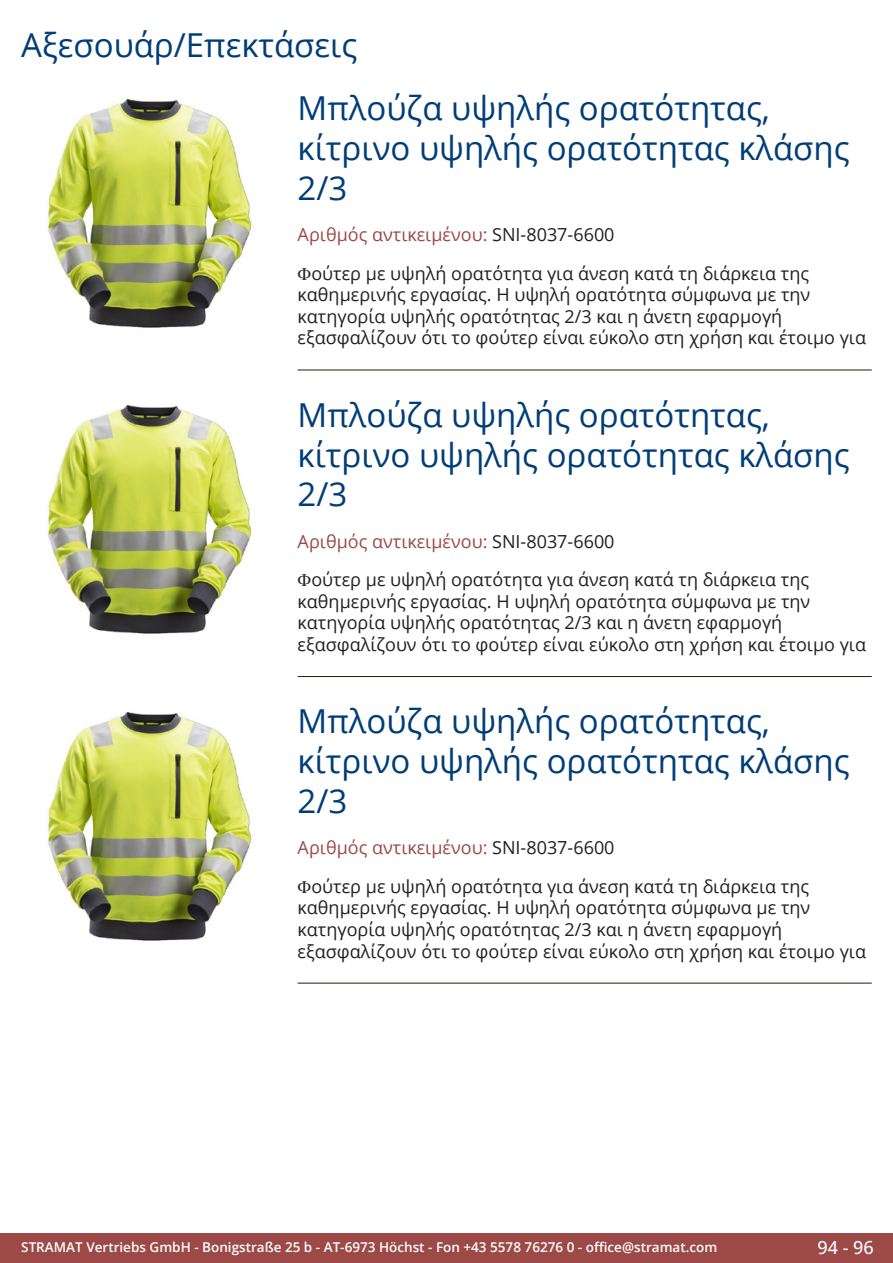
<style>
.page{position:relative;width:893px;height:1263px;background:#fff}
.page>*{position:absolute;margin:0;border:0;box-sizing:border-box;transform-origin:0 0}
.Produkttitel{font:33px/39.6px "Open Sans";color:#003d78}
.RastTitel{font:33px "Open Sans";color:#003d78}
.Beschreibung_Text{font:18px/21.6px "Open Sans";color:#231f20}
.TechDaten_Überschrif{font:18px "Open Sans";color:#9c4948}
.t1{font:500 18px "Open Sans";color:#fff}
.t2{font:600 13.5px "Open Sans";color:#fff}
.s1{color:#231f20}
</style>
<div class="page">
<div style="left:0;top:1233px;width:893px;height:30px;background:#9c4948"></div>
<hr style="left:298px;top:370px;width:574px;height:1px;background:#201d08">
<hr style="left:298px;top:676px;width:574px;height:1px;background:#201d08">
<hr style="left:298px;top:983px;width:574px;height:1px;background:#201d08">
<img style="left:47px;top:98px;width:205px;height:230px">
<img style="left:47px;top:404px;width:205px;height:230px">
<img style="left:47px;top:711px;width:205px;height:230px">
<p class="RastTitel" style="left:21px;top:22px;width:338px">Αξεσουάρ/Επεκτάσεις</p>
<p class="Produkttitel" style="left:298px;top:88px;width:553px">Μπλούζα υψηλής ορατότητας, κίτρινο υψηλής ορατότητας κλάσης<br>2/3</p>
<p class="TechDaten_Überschrif" style="left:298px;top:222px;width:318px">Αριθμός αντικειμένου: <span class="s1">SNI-8037-6600</span></p>
<p class="Beschreibung_Text" style="left:298px;top:262px;width:570px;text-indent:14px">ούτερ με υψηλή ορατότητα για άνεση κατά τη διάρκεια της καθημερινής εργασίας. Η υψηλή ορατότητα σύμφωνα με την κατηγορία υψηλής ορατότητας 2/3 και η άνετη εφαρμογή εξασφαλίζουν ότι το φούτερ είναι εύκολο στη χρήση και έτοιμο για</p>
<p class="Produkttitel" style="left:298px;top:394px;width:553px">Μπλούζα υψηλής ορατότητας, κίτρινο υψηλής ορατότητας κλάσης<br>2/3</p>
<p class="TechDaten_Überschrif" style="left:298px;top:529px;width:318px">Αριθμός αντικειμένου: <span class="s1">SNI-8037-6600</span></p>
<p class="Beschreibung_Text" style="left:298px;top:568px;width:570px;text-indent:14px">ούτερ με υψηλή ορατότητα για άνεση κατά τη διάρκεια της καθημερινής εργασίας. Η υψηλή ορατότητα σύμφωνα με την κατηγορία υψηλής ορατότητας 2/3 και η άνετη εφαρμογή εξασφαλίζουν ότι το φούτερ είναι εύκολο στη χρήση και έτοιμο για</p>
<p class="Produkttitel" style="left:298px;top:701px;width:553px">Μπλούζα υψηλής ορατότητας, κίτρινο υψηλής ορατότητας κλάσης<br>2/3</p>
<p class="TechDaten_Überschrif" style="left:298px;top:835px;width:318px">Αριθμός αντικειμένου: <span class="s1">SNI-8037-6600</span></p>
<p class="Beschreibung_Text" style="left:298px;top:875px;width:570px;text-indent:14px">ούτερ με υψηλή ορατότητα για άνεση κατά τη διάρκεια της καθημερινής εργασίας. Η υψηλή ορατότητα σύμφωνα με την κατηγορία υψηλής ορατότητας 2/3 και η άνετη εφαρμογή εξασφαλίζουν ότι το φούτερ είναι εύκολο στη χρήση και έτοιμο για</p>
<p class="t2" style="left:21px;top:1238px;width:698px">STRAMAT Vertriebs GmbH - Bonigstraße 25 b - AT-6973 Höchst - Fon +43 5578 76276 0 - office@stramat.com</p>
<p class="t1" style="left:817px;top:1234px;width:58px">94 - 96</p>
</div>
